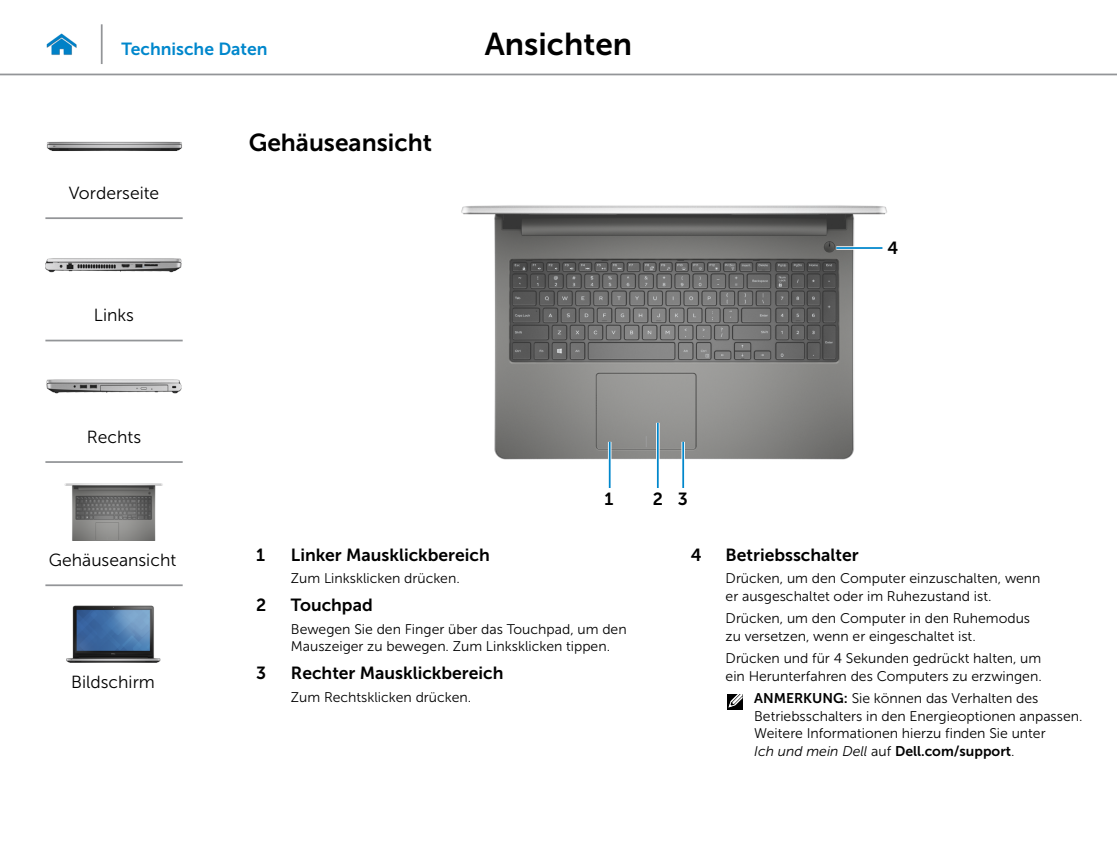
<style>
.page{position:relative;width:1117px;height:844px;background:#fff}
.page>*{position:absolute;margin:0;border:0;box-sizing:border-box;transform-origin:0 0}
.t1{font:31.5px "Museo Sans For Dell 700";color:#000}
.Head2{font:24.5px "Museo Sans For Dell 700";color:#000}
.Callout_Head{font:17.5px "Museo Sans For Dell 700";color:#000}
.t2{font:17.5px "Museo Sans For Dell 300";color:#000}
.t3{font:17.5px "Museo Sans For Dell 700";color:#0087cc}
.Callout-L{font:17.5px "Museo Sans For Dell 700";color:#000}
.Callout_description{font:14px/17.5px "Museo Sans For Dell 300";color:#000}
.Note{font:14px/17.5px "Museo Sans For Dell 300";color:#000}
.s1{font-family:"Museo Sans For Dell 700"}
.s2{font-style:italic}
</style>
<div class="page">
<hr style="left:0;top:74px;width:1116px;height:1px;background:#939598">
<img style="left:46px;top:33px;width:31px;height:22px">
<div style="left:726px;top:693px;width:16px;height:16px;background:#000"></div>
<svg style="left:728px;top:693px;width:14px;height:14px"></svg>
<img style="left:461px;top:205px;width:426px;height:270px">
<svg style="left:836px;top:246px;width:46px;height:4px"></svg>
<hr style="left:836px;top:247px;width:46px;height:2px;background:#0087cc">
<hr style="left:656px;top:422px;width:3px;height:66px;background:#fff">
<hr style="left:656px;top:422px;width:2px;height:66px;background:#0087cc">
<hr style="left:681px;top:441px;width:3px;height:47px;background:#fff">
<hr style="left:682px;top:441px;width:2px;height:47px;background:#0087cc">
<svg style="left:607px;top:441px;width:4px;height:47px"></svg>
<hr style="left:608px;top:441px;width:2px;height:47px;background:#0087cc">
<hr style="left:101px;top:24px;width:2px;height:40px;background:#939598">
<img style="left:46px;top:141px;width:136px;height:10px">
<img style="left:45px;top:258px;width:137px;height:15px">
<img style="left:46px;top:379px;width:136px;height:15px">
<img style="left:64px;top:483px;width:99px;height:57px">
<img style="left:66px;top:605px;width:95px;height:57px">
<hr style="left:45px;top:217px;width:138px;height:2px;background:#939598">
<hr style="left:45px;top:339px;width:138px;height:2px;background:#939598">
<hr style="left:45px;top:461px;width:138px;height:2px;background:#939598">
<hr style="left:45px;top:584px;width:138px;height:2px;background:#939598">
<p class="t3" style="left:122px;top:39px;width:147px">Technische Daten</p>
<h1 class="t1" style="left:485px;top:26px;width:149px">Ansichten</h1>
<p class="t2" style="left:69px;top:183px;width:92px">Vorderseite</p>
<p class="t2" style="left:94px;top:305px;width:41px">Links</p>
<p class="t2" style="left:87px;top:428px;width:56px">Rechts</p>
<p class="t2" style="left:49px;top:550px;width:129px">Gehäuseansicht</p>
<p class="t2" style="left:71px;top:672px;width:85px">Bildschirm</p>
<p class="Head2" style="left:249px;top:128px;width:185px">Gehäuseansicht</p>
<p class="Callout-L" style="left:604px;top:489px;width:10px">1</p>
<p class="Callout-L" style="left:652px;top:489px;width:12px">2</p>
<p class="Callout-L" style="left:677px;top:489px;width:12px">3</p>
<p class="Callout-L" style="left:887px;top:238px;width:12px">4</p>
<p class="Callout_Head" style="left:256px;top:544px;width:10px">1</p>
<p class="Callout_Head" style="left:291px;top:544px;width:200px">Linker Mausklickbereich</p>
<p class="Callout_description" style="left:291px;top:569px;width:170px">Zum Linksklicken drücken.</p>
<p class="Callout_Head" style="left:256px;top:595px;width:12px">2</p>
<p class="Callout_Head" style="left:291px;top:595px;width:83px">Touchpad</p>
<p class="Callout_description" style="left:291px;top:620px;width:337px">Bewegen Sie den Finger über das Touchpad, um den<br>Mauszeiger zu bewegen. Zum Linksklicken tippen.</p>
<p class="Callout_Head" style="left:256px;top:663px;width:12px">3</p>
<p class="Callout_Head" style="left:291px;top:663px;width:214px">Rechter Mausklickbereich</p>
<p class="Callout_description" style="left:291px;top:688px;width:182px">Zum Rechtsklicken drücken.</p>
<p class="Callout_Head" style="left:690px;top:544px;width:12px">4</p>
<p class="Callout_Head" style="left:725px;top:544px;width:134px">Betriebsschalter</p>
<p class="Callout_description" style="left:725px;top:569px;width:316px">Drücken, um den Computer einzuschalten, wenn er ausgeschaltet oder im Ruhezustand ist.</p>
<p class="Callout_description" style="left:725px;top:609px;width:306px">Drücken, um den Computer in den Ruhemodus zu versetzen, wenn er eingeschaltet ist.</p>
<p class="Callout_description" style="left:725px;top:649px;width:317px">Drücken und für 4 Sekunden gedrückt halten, um ein Herunterfahren des Computers zu erzwingen.</p>
<p class="Note" style="left:754px;top:689px;width:330px"><span class="s1">ANMERKUNG:</span> Sie können das Verhalten des Betriebsschalters in den Energieoptionen anpassen.<br>Weitere Informationen hierzu finden Sie unter<br><span class="s2">Ich und mein Dell</span> auf <span class="s1">Dell.com/support</span>.</p>
</div>
